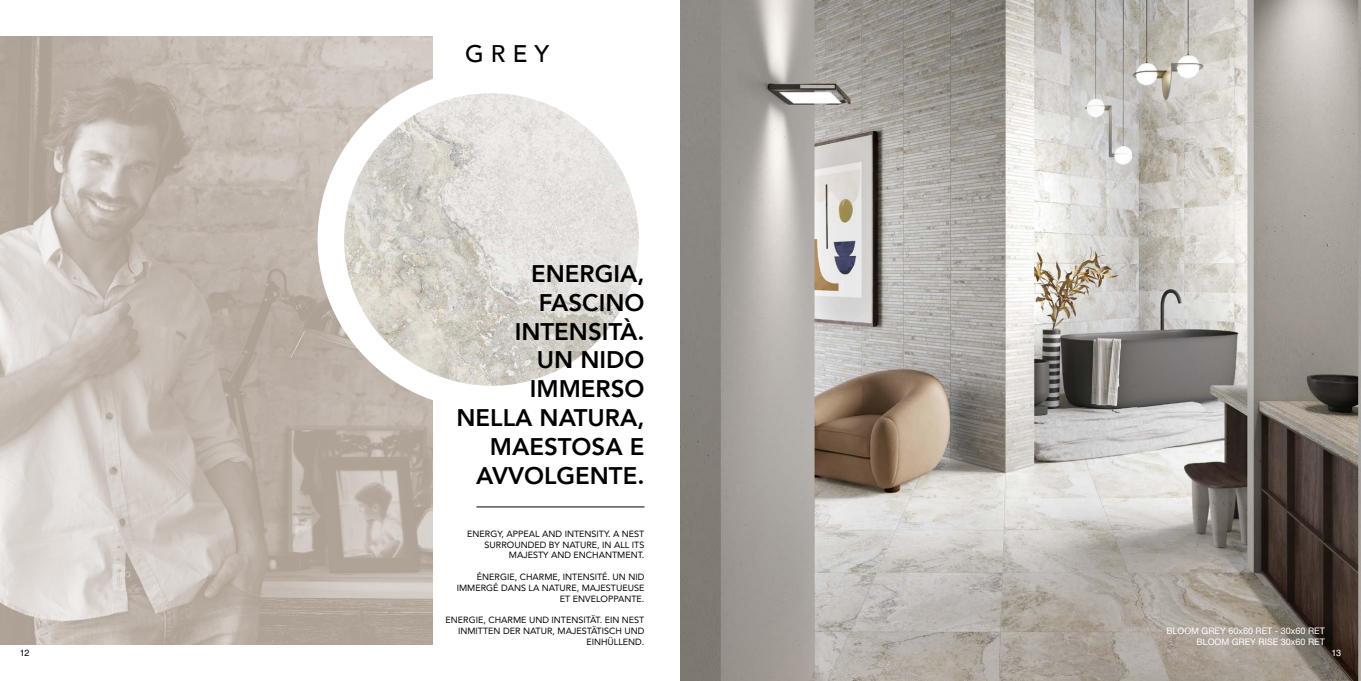
<style>
.page{position:relative;width:1361px;height:681px;background:#fff}
.page>*{position:absolute;margin:0;border:0;box-sizing:border-box;transform-origin:0 0}
.t1{font:800 24px/28.8px "Avenir";color:#000;text-align:right}
.t2{font:500 24px "Avenir";color:#000}
.t3{font:9px/10.8px "Avenir";color:#000;text-align:right}
.t4{font:9px/10.8px "Helvetica Neue LT Std";color:#fff;text-align:right}
.t5{font:9px "Helvetica LT Std";color:#000}
.t6{font:9px "Helvetica LT Std";color:#fff}
</style>
<div class="page">
<img style="left:680px;top:0;width:681px;height:680px">
<img style="left:0;top:36px;width:432px;height:608px">
<hr style="left:476px;top:506px;width:168px;height:1px;background:#000">
<div style="left:317px;top:69px;width:343px;height:340px;background:#fff;border-radius:50%"></div>
<img style="left:344px;top:93px;width:295px;height:292px">
<h1 class="t2" style="left:465px;top:32px;width:86px">GREY</h1>
<h1 class="t1" style="left:456px;top:259px;width:189px">ENERGIA,<br>FASCINO<br>INTENSITÀ.<br>UN NIDO<br>IMMERSO<br>NELLA NATURA,<br>MAESTOSA E<br>AVVOLGENTE.</h1>
<p class="t3" style="left:467px;top:528px;width:179px">ENERGY, APPEAL AND INTENSITY. A NEST<br>SURROUNDED BY NATURE, IN ALL ITS<br>MAJESTY AND ENCHANTMENT.</p>
<p class="t3" style="left:457px;top:571px;width:189px">ÉNERGIE, CHARME, INTENSITÉ. UN NID<br>IMMERGÉ DANS LA NATURE, MAJESTUEUSE<br>ET ENVELOPPANTE.</p>
<p class="t3" style="left:445px;top:614px;width:200px">ENERGIE, CHARME UND INTENSITÄT. EIN NEST<br>INMITTEN DER NATUR, MAJESTÄTISCH UND<br>EINHÜLLEND.</p>
<p class="t4" style="left:1166px;top:625px;width:160px">BLOOM GREY 60x60 RET - 30x60 RET<br>BLOOM GREY RISE 30x60 RET</p>
<p class="t5" style="left:20px;top:647px;width:11px">12</p>
<p class="t6" style="left:1331px;top:647px;width:11px">13</p>
</div>
